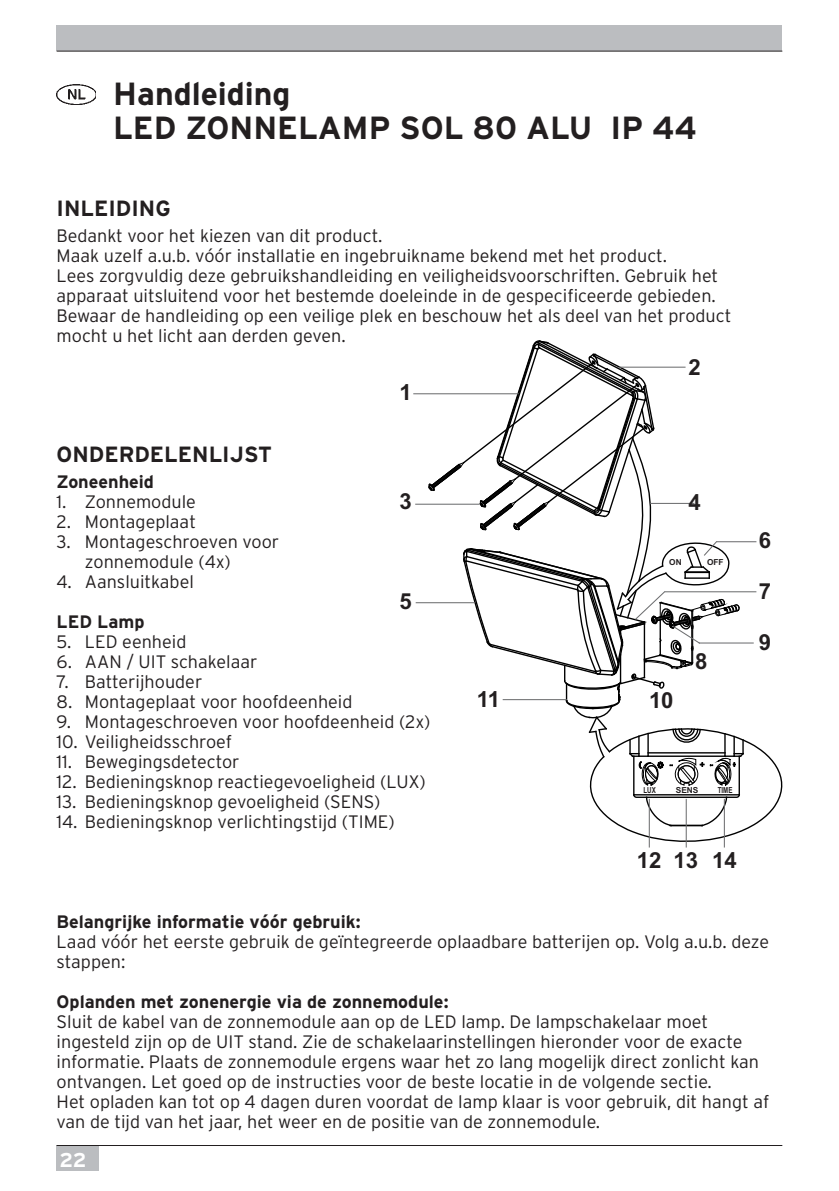
<style>
.page{position:relative;width:839px;height:1191px;background:#fff}
.page>*{position:absolute;margin:0;border:0;box-sizing:border-box;transform-origin:0 0}
.t1{font:700 32px/34px "Interstate";color:#231f20}
.t2{font:700 22.2px "Arial";color:#231f20}
.t3{font:700 22px "Interstate";color:#231f20}
.t4{font:700 20px "Interstate";color:#fff}
.t5{font:300 18px/20px "Interstate";color:#231f20}
.t6{font:700 18px "Interstate";color:#231f20}
.t7{font:700 8.4px "Arial";color:#231f20}
.t8{font:700 8.4px "Arial";color:#231f20;scale:.74 1}
</style>
<div class="page">
<div style="left:57px;top:26px;width:725px;height:25px;background:#bbbdc0"></div>
<hr style="left:57px;top:51px;width:725px;height:1px;background:#231f20">
<div style="left:57px;top:1145px;width:42px;height:26px;background:#bbbdc0"></div>
<hr style="left:57px;top:1145px;width:725px;height:1px;background:#231f20">
<img style="left:57px;top:85px;width:39px;height:20px">
<hr style="left:414px;top:393px;width:104px;height:1px;background:#6d6e70">
<hr style="left:416px;top:504px;width:63px;height:1px;background:#6d6e70">
<hr style="left:416px;top:602px;width:58px;height:1px;background:#6d6e70">
<svg style="left:429px;top:340px;width:353px;height:507px"></svg>
<hr style="left:649px;top:799px;width:1px;height:48px;background:#6d6e70">
<hr style="left:686px;top:799px;width:1px;height:48px;background:#6d6e70">
<hr style="left:724px;top:799px;width:1px;height:48px;background:#6d6e70">
<h1 class="t1" style="left:113px;top:79px;width:585px">Handleiding<br>LED ZONNELAMP SOL 80 ALU IP 44</h1>
<p class="t3" style="left:57px;top:200px;width:116px">INLEIDING</p>
<p class="t5" style="left:57px;top:227px;width:676px">Bedankt voor het kiezen van dit product.<br>Maak uzelf a.u.b. vóór installatie en ingebruikname bekend met het product.<br>Lees zorgvuldig deze gebruikshandleiding en veiligheidsvoorschriften. Gebruik het apparaat uitsluitend voor het bestemde doeleinde in de gespecificeerde gebieden.<br>Bewaar de handleiding op een veilige plek en beschouw het als deel van het product mocht u het licht aan derden geven.</p>
<p class="t2" style="left:399px;top:379px;width:14px">1</p>
<p class="t3" style="left:57px;top:446px;width:217px">ONDERDELENLIJST</p>
<p class="t6" style="left:57px;top:475px;width:99px">Zoneenheid</p>
<p class="t5" style="left:57px;top:493px;width:141px">1. Zonnemodule</p>
<p class="t5" style="left:57px;top:513px;width:141px">2. Montageplaat</p>
<p class="t5" style="left:85px;top:533px;width:196px;text-indent:-28px">3. Montageschroeven voor zonnemodule (4x)</p>
<p class="t5" style="left:57px;top:573px;width:139px">4. Aansluitkabel</p>
<p class="t6" style="left:57px;top:615px;width:89px">LED Lamp</p>
<p class="t5" style="left:57px;top:633px;width:131px">5. LED eenheid</p>
<p class="t5" style="left:57px;top:653px;width:202px">6. AAN / UIT schakelaar</p>
<p class="t5" style="left:57px;top:673px;width:147px">7. Batterijhouder</p>
<p class="t5" style="left:57px;top:693px;width:297px">8. Montageplaat voor hoofdeenheid</p>
<p class="t5" style="left:57px;top:713px;width:375px">9. Montageschroeven voor hoofdeenheid (2x)</p>
<p class="t5" style="left:57px;top:733px;width:177px">10. Veiligheidsschroef</p>
<p class="t5" style="left:57px;top:753px;width:184px">11. Bewegingsdetector</p>
<p class="t5" style="left:57px;top:773px;width:371px">12. Bedieningsknop reactiegevoeligheid (LUX)</p>
<p class="t5" style="left:57px;top:793px;width:325px">13. Bedieningsknop gevoeligheid (SENS)</p>
<p class="t5" style="left:57px;top:813px;width:340px">14. Bedieningsknop verlichtingstijd (TIME)</p>
<p class="t2" style="left:399px;top:488px;width:14px">3</p>
<p class="t2" style="left:399px;top:589px;width:14px">5</p>
<p class="t2" style="left:688px;top:354px;width:14px">2</p>
<p class="t2" style="left:688px;top:489px;width:14px">4</p>
<p class="t7" style="left:669px;top:557px;width:14px">ON</p>
<p class="t7" style="left:707px;top:557px;width:18px">OFF</p>
<p class="t2" style="left:477px;top:686px;width:25px">11</p>
<p class="t2" style="left:649px;top:687px;width:26px">10</p>
<p class="t2" style="left:695px;top:649px;width:14px">8</p>
<p class="t2" style="left:759px;top:527px;width:14px">6</p>
<p class="t2" style="left:759px;top:578px;width:14px">7</p>
<p class="t2" style="left:759px;top:629px;width:14px">9</p>
<p class="t7" style="left:676px;top:785px;width:24px">SENS</p>
<p class="t8" style="left:643px;top:785px;width:18px">LUX</p>
<p class="t8" style="left:718px;top:785px;width:21px">TIME</p>
<p class="t2" style="left:637px;top:847px;width:102px">12 13 14</p>
<p class="t6" style="left:57px;top:915px;width:306px">Belangrijke informatie vóór gebruik:</p>
<p class="t5" style="left:57px;top:933px;width:714px">Laad vóór het eerste gebruik de geïntegreerde oplaadbare batterijen op. Volg a.u.b. deze stappen:</p>
<p class="t6" style="left:57px;top:995px;width:393px">Oplanden met zonenergie via de zonnemodule:</p>
<p class="t5" style="left:57px;top:1013px;width:714px">Sluit de kabel van de zonnemodule aan op de LED lamp. De lampschakelaar moet ingesteld zijn op de UIT stand. Zie de schakelaarinstellingen hieronder voor de exacte informatie. Plaats de zonnemodule ergens waar het zo lang mogelijk direct zonlicht kan ontvangen. Let goed op de instructies voor de beste locatie in de volgende sectie.<br>Het opladen kan tot op 4 dagen duren voordat de lamp klaar is voor gebruik, dit hangt af van de tijd van het jaar, het weer en de positie van de zonnemodule.</p>
<p class="t4" style="left:59px;top:1152px;width:28px">22</p>
</div>
